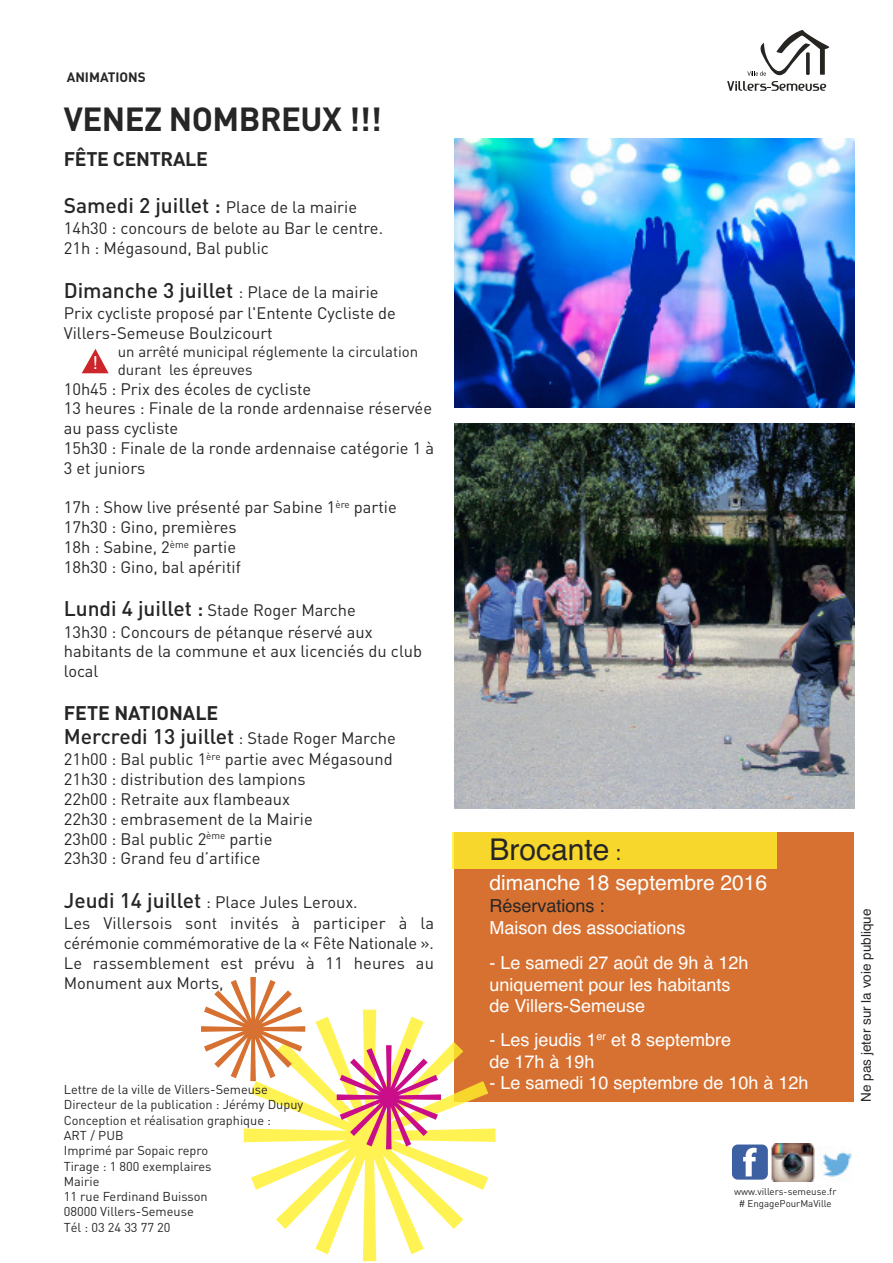
<style>
.page{position:relative;width:893px;height:1263px;background:#fff}
.page>*{position:absolute;margin:0;border:0;box-sizing:border-box;transform-origin:0 0}
.t1{font:700 33px "DIN";letter-spacing:-.015em;color:#272627}
.t2{font:30px "Helvetica";color:#272627}
.t3{font:500 21px "DIN";color:#272627}
.t4{font:21px "Helvetica";color:#fff}
.t5{font:700 19.5px "DIN";letter-spacing:-.015em;color:#272627}
.t6{font:18px/21.6px "Helvetica";color:#fff}
.t7{font:18px "Helvetica";color:#272627}
.t8{font:16.5px/19.8px "DIN";color:#272627}
.t9{font:15px/18px "DIN";color:#272627}
.t10{font:13.5px "Helvetica";color:#272627}
.t11{font:700 13.5px "DIN";color:#272627}
.t12{font:12.75px/15.3px "DIN";color:#272627}
.t13{font:9.75px/11.7px "DIN";color:#272627;text-align:center}
.s1{font-weight:400;font-size:16.5px}
.s2{font-weight:500;font-size:21px}
.s3{font-size:21px}
</style>
<div class="page">
<svg style="left:727px;top:30px;width:102px;height:61px"></svg>
<img style="left:454px;top:139px;width:400px;height:269px">
<div style="left:454px;top:833px;width:400px;height:269px;background:#d77131"></div>
<img style="left:454px;top:423px;width:400px;height:385px">
<div style="left:732px;top:1144px;width:36px;height:35px;background:#3d60a3;border-radius:6px"></div>
<svg style="left:743px;top:1148px;width:14px;height:28px"></svg>
<img style="left:820px;top:1151px;width:32px;height:27px">
<img style="left:771px;top:1143px;width:36px;height:5px">
<svg style="left:807px;top:1143px;width:7px;height:5px"></svg>
<img style="left:771px;top:1148px;width:43px;height:33px">
<svg style="left:82px;top:349px;width:27px;height:24px"></svg>
<div style="left:452px;top:832px;width:325px;height:36px;background:#f7d72b"></div>
<p class="t11" style="left:67px;top:70px;width:81px">ANIMATIONS</p>
<h1 class="t1" style="left:64px;top:100px;width:320px">VENEZ NOMBREUX !!!</h1>
<p class="t5" style="left:64px;top:147px;width:146px">FÊTE CENTRALE</p>
<p class="t3" style="left:64px;top:193px;width:295px">Samedi 2 juillet : <span class="s1">Place de la mairie</span></p>
<p class="t8" style="left:64px;top:219px;width:321px">14h30 : concours de belote au Bar le centre.<br>21h : Mégasound, Bal public</p>
<p class="t3" style="left:64px;top:278px;width:316px">Dimanche 3 juillet <span class="s1">: Place de la mairie</span></p>
<p class="t8" style="left:64px;top:303px;width:334px">Prix cycliste proposé par l'Entente Cycliste de<br>Villers-Semeuse Boulzicourt</p>
<p class="t9" style="left:118px;top:343px;width:302px">un arrêté municipal réglemente la circulation durant les épreuves</p>
<p class="t8" style="left:64px;top:379px;width:372px">10h45 : Prix des écoles de cycliste<br>13 heures : Finale de la ronde ardennaise réservée au pass cycliste<br>15h30 : Finale de la ronde ardennaise catégorie 1 à<br>3 et juniors</p>
<p class="t8" style="left:64px;top:498px;width:335px">17h : Show live présenté par Sabine 1<sup>ère</sup> partie<br>17h30 : Gino, premières<br>18h : Sabine, 2<sup>ème</sup> partie<br>18h30 : Gino, bal apéritif</p>
<p class="t8" style="left:64px;top:600px;width:310px;line-height:21.5px"><span class="s2">Lundi 4 juillet :</span> Stade Roger Marche<br>13h30 : Concours de pétanque réservé aux</p>
<p class="t8" style="left:64px;top:642px;width:360px">habitants de la commune et aux licenciés du club local</p>
<p class="t5" style="left:64px;top:701px;width:156px">FETE NATIONALE</p>
<p class="t3" style="left:64px;top:724px;width:333px">Mercredi 13 juillet <span class="s1">: Stade Roger Marche</span></p>
<p class="t8" style="left:64px;top:750px;width:330px">21h00 : Bal public 1<sup>ère</sup> partie avec Mégasound 21h30 : distribution des lampions<br>22h00 : Retraite aux flambeaux<br>22h30 : embrasement de la Mairie<br>23h00 : Bal public 2<sup>ème</sup> partie<br>23h30 : Grand feu d’artifice</p>
<p class="t8" style="left:64px;top:891px;width:372px;line-height:21.5px"><span class="s2">Jeudi 14 juillet</span> : Place Jules Leroux.<br>Les Villersois sont invités à participer à la</p>
<p class="t8" style="left:64px;top:933px;width:372px;text-align:justify">cérémonie commémorative de la « Fête Nationale ».<br>Le rassemblement est prévu à 11 heures au Monument aux Morts,</p>
<p class="t6" style="left:93px;top:352px;width:7px">!</p>
<p class="t12" style="left:64px;top:1082px;width:241px">Lettre de la ville de Villers-Semeuse<br>Directeur de la publication : Jérémy Dupuy<br>Conception et réalisation graphique :<br>ART / PUB<br>Imprimé par Sopaic repro<br>Tirage : 1 800 exemplaires<br>Mairie<br>11 rue Ferdinand Buisson<br>08000 Villers-Semeuse<br>Tél : 03 24 33 77 20</p>
<h2 class="t2" style="left:489px;top:832px;width:133px">Brocante <span class="s3">:</span></h2>
<p class="t4" style="left:489px;top:870px;width:279px">dimanche 18 septembre 2016</p>
<p class="t7" style="left:489px;top:896px;width:117px">Réservations :</p>
<p class="t6" style="left:489px;top:917px;width:198px">Maison des associations</p>
<p class="t6" style="left:489px;top:952px;width:261px">- Le samedi 27 août de 9h à 12h uniquement pour les habitants de Villers-Semeuse</p>
<p class="t6" style="left:489px;top:1029px;width:243px">- Les jeudis 1<sup>er</sup> et 8 septembre de 17h à 19h</p>
<p class="t6" style="left:489px;top:1072px;width:321px">- Le samedi 10 septembre de 10h à 12h</p>
<p class="t10" style="left:858px;top:1102px;width:194px;rotate:-90deg">Ne pas jeter sur la voie publique</p>
<p class="t13" style="left:734px;top:1186px;width:104px">www.villers-semeuse.fr # EngagePourMaVille</p>
</div>
